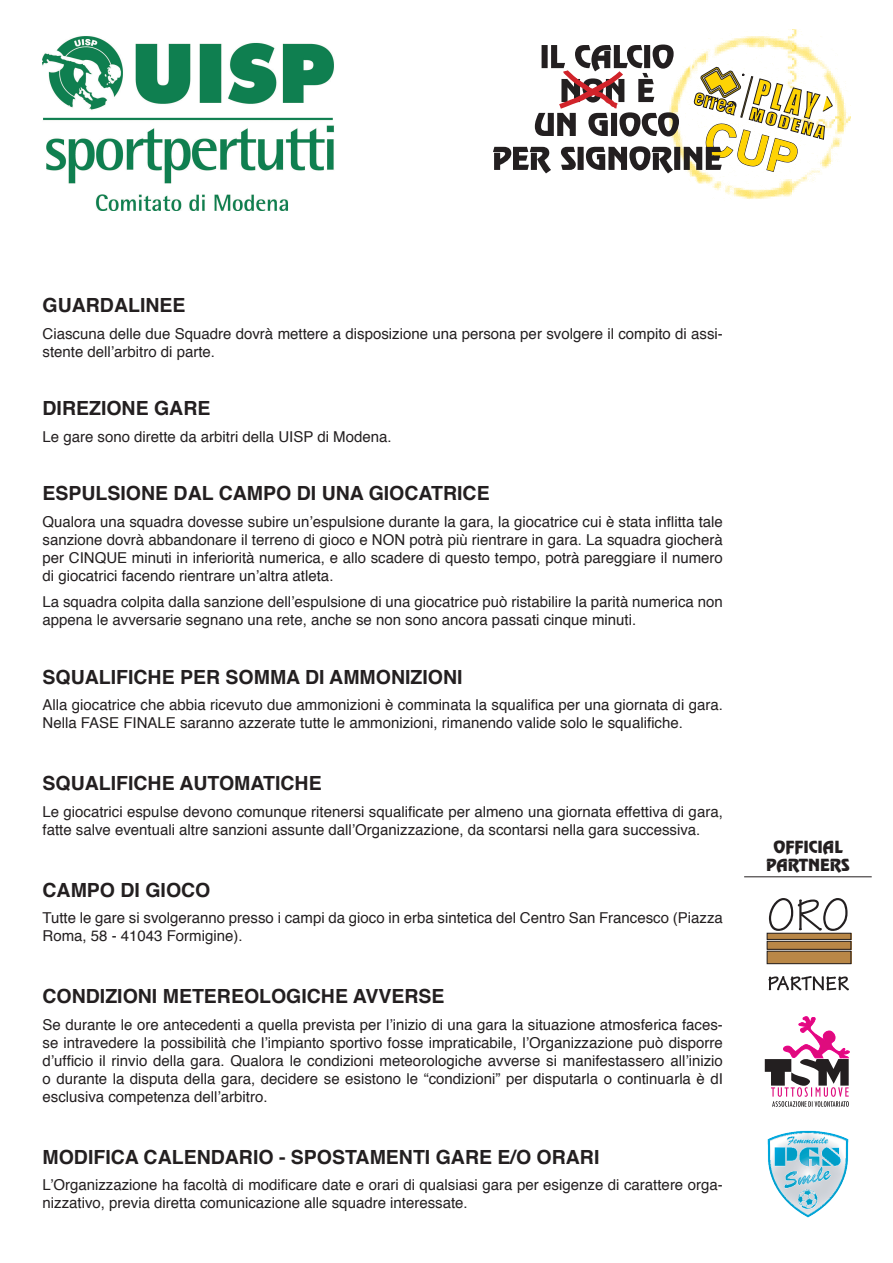
<style>
.page{position:relative;width:893px;height:1263px;background:#fff}
.page>*{position:absolute;margin:0;border:0;box-sizing:border-box;transform-origin:0 0}
.t1{font:700 19.5px "Helvetica";color:#231f20}
.t2{font:15px/18px "Helvetica";color:#231f20}
.t3{font:15px/18px "Revue";color:#231f20;text-align:center}
</style>
<div class="page">
<svg style="left:765px;top:1016px;width:85px;height:91px"></svg>
<img style="left:767px;top:1130px;width:82px;height:88px">
<svg style="left:769px;top:898px;width:78px;height:33px"></svg>
<svg style="left:768px;top:976px;width:81px;height:14px"></svg>
<div style="left:767px;top:933px;width:84px;height:6px;background:#b98747"></div>
<div style="left:767px;top:933px;width:84px;height:7px;border:1px solid #231f20"></div>
<div style="left:767px;top:941px;width:84px;height:8px;background:#b98747"></div>
<div style="left:767px;top:941px;width:84px;height:9px;border:1px solid #231f20"></div>
<div style="left:767px;top:951px;width:84px;height:13px;background:#b98747"></div>
<div style="left:767px;top:951px;width:84px;height:13px;border:1px solid #231f20"></div>
<hr style="left:744px;top:876px;width:128px;height:1px;background:#231f20">
<img style="left:665px;top:29px;width:185px;height:170px">
<img style="left:43px;top:36px;width:291px;height:175px">
<svg style="left:493px;top:45px;width:340px;height:131px"></svg>
<p class="t1" style="left:43px;top:290px;width:144px">GUARDALINEE</p>
<p class="t2" style="left:43px;top:325px;width:682px">Ciascuna delle due Squadre dovrà mettere a disposizione una persona per svolgere il compito di assi&shy;stente dell’arbitro di parte.</p>
<p class="t1" style="left:43px;top:393px;width:169px">DIREZIONE GARE</p>
<p class="t2" style="left:43px;top:428px;width:351px">Le gare sono dirette da arbitri della UISP di Modena.</p>
<p class="t1" style="left:43px;top:477px;width:449px">ESPULSIONE DAL CAMPO DI UNA GIOCATRICE</p>
<p class="t2" style="left:43px;top:513px;width:682px;text-align:justify">Qualora una squadra dovesse subire un’espulsione durante la gara, la giocatrice cui è stata inflitta tale sanzione dovrà abbandonare il terreno di gioco e NON potrà più rientrare in gara. La squadra giocherà per CINQUE minuti in inferiorità numerica, e allo scadere di questo tempo, potrà pareggiare il numero di giocatrici facendo rientrare un’altra atleta.</p>
<p class="t2" style="left:43px;top:593px;width:682px">La squadra colpita dalla sanzione dell’espulsione di una giocatrice può ristabilire la parità numerica non appena le avversarie segnano una rete, anche se non sono ancora passati cinque minuti.</p>
<p class="t1" style="left:43px;top:661px;width:421px">SQUALIFICHE PER SOMMA DI AMMONIZIONI</p>
<p class="t2" style="left:43px;top:696px;width:682px">Alla giocatrice che abbia ricevuto due ammonizioni è comminata la squalifica per una giornata di gara.<br>Nella FASE FINALE saranno azzerate tutte le ammonizioni, rimanendo valide solo le squalifiche.</p>
<p class="t1" style="left:43px;top:767px;width:281px">SQUALIFICHE AUTOMATICHE</p>
<p class="t2" style="left:43px;top:803px;width:682px">Le giocatrici espulse devono comunque ritenersi squalificate per almeno una giornata effettiva di gara, fatte salve eventuali altre sanzioni assunte dall’Organizzazione, da scontarsi nella gara successiva.</p>
<p class="t1" style="left:43px;top:874px;width:169px">CAMPO DI GIOCO</p>
<p class="t2" style="left:43px;top:909px;width:682px">Tutte le gare si svolgeranno presso i campi da gioco in erba sintetica del Centro San Francesco (Piazza<br>Roma, 58 - 41043 Formigine).</p>
<p class="t1" style="left:43px;top:980px;width:403px">CONDIZIONI METEREOLOGICHE AVVERSE</p>
<p class="t2" style="left:43px;top:1016px;width:682px;text-align:justify">Se durante le ore antecedenti a quella prevista per l’inizio di una gara la situazione atmosferica faces&shy;se intravedere la possibilità che l’impianto sportivo fosse impraticabile, l’Organizzazione può disporre d’ufficio il rinvio della gara. Qualora le condizioni meteorologiche avverse si manifestassero all’inizio o durante la disputa della gara, decidere se esistono le “condizioni” per disputarla o continuarla è dI esclusiva competenza dell’arbitro.</p>
<p class="t1" style="left:43px;top:1141px;width:558px">MODIFICA CALENDARIO - SPOSTAMENTI GARE E/O ORARI</p>
<p class="t2" style="left:43px;top:1176px;width:682px">L’Organizzazione ha facoltà di modificare date e orari di qualsiasi gara per esigenze di carattere orga&shy;nizzativo, previa diretta comunicazione alle squadre interessate.</p>
<p class="t3" style="left:766px;top:837px;width:85px">OFFICIAL<br>PARTNERS</p>
</div>
